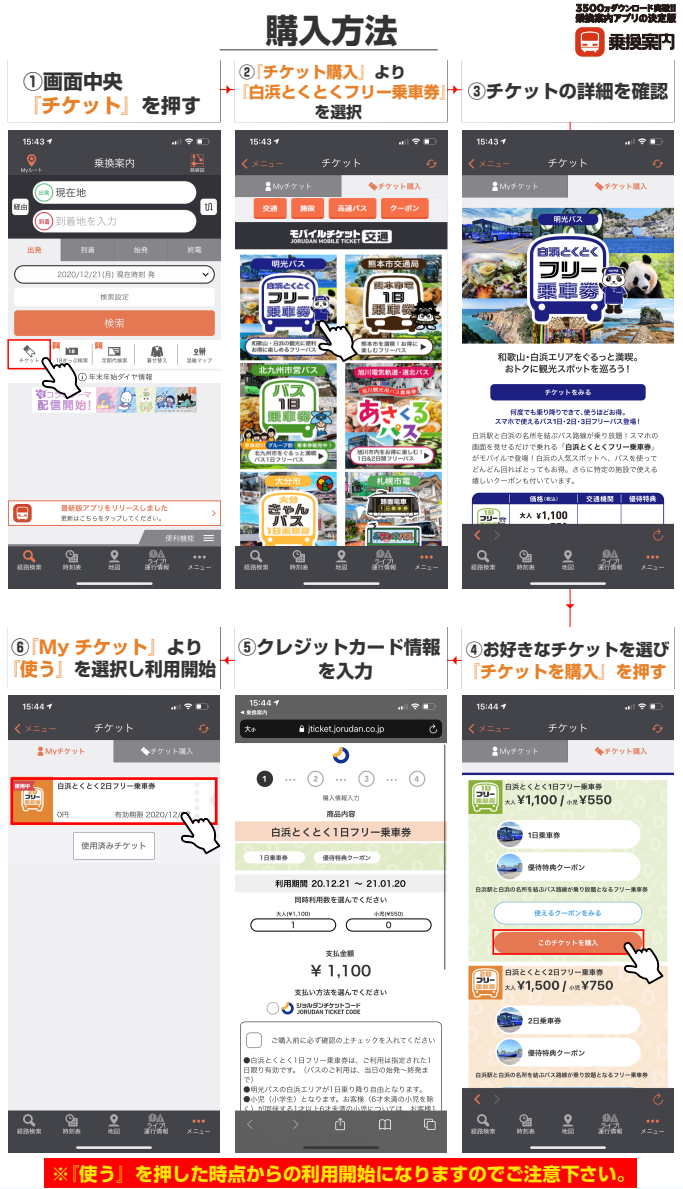
<style>
.page{position:relative;width:683px;height:1189px;background:#fff}
.page>*{position:absolute;margin:0;border:0;box-sizing:border-box;transform-origin:0 0}
.t1{font:700 33.05px "Shin Go Pro";color:#333}
.t2{font:700 19.95px/24.5px "Shin Go Pro";color:#333}
.t3{font:700 18.55px "Shin Go Pro";color:#ffe700}
.t4{font:700 18.4px/21.8px "Shin Go Pro";color:#e98027;text-align:center}
.t5{font:700 18.4px/23.8px "Shin Go Pro";color:#333}
.t6{font:700 18.25px "Shin Go Pro";color:#333}
.t7{font:700 17px "Shin Go Pro";color:#333}
.t8{font:700 17px "Shin Go Pro";color:#e98027}
.t9{font:700 15.9px/19.4px "Shin Go Pro";color:#e98027}
.t10{font:700 15.9px "Shin Go Pro";color:#333}
.s1{color:#e98027}
.s2{color:#333}
</style>
<div class="page">
<div style="left:44px;top:1159px;width:593px;height:29px;background:#f00"></div>
<div style="left:575px;top:27px;width:30px;height:30px;background:#d63517;border-radius:7px"></div>
<svg style="left:581px;top:31px;width:18px;height:21px"></svg>
<svg style="left:609px;top:33px;width:65px;height:17px"></svg>
<svg style="left:576px;top:4px;width:100px;height:19px"></svg>
<img style="left:114px;top:89px;width:457px;height:572px">
<div style="left:8px;top:60px;width:212px;height:62px;background:#fff"></div>
<div style="left:235px;top:60px;width:212px;height:62px;background:#fff"></div>
<div style="left:462px;top:60px;width:212px;height:62px;background:#fff"></div>
<hr style="left:220px;top:49px;width:217px;height:1px;background:#333">
<img style="left:462px;top:695px;width:212px;height:457px">
<img style="left:8px;top:130px;width:212px;height:459px">
<img style="left:235px;top:695px;width:212px;height:457px">
<img style="left:9px;top:695px;width:211px;height:457px">
<img style="left:462px;top:130px;width:212px;height:459px">
<div style="left:462px;top:627px;width:212px;height:62px;background:#fff"></div>
<div style="left:235px;top:627px;width:212px;height:62px;background:#fff"></div>
<div style="left:8px;top:627px;width:212px;height:62px;background:#fff"></div>
<svg style="left:227px;top:85px;width:4px;height:9px"></svg>
<svg style="left:453px;top:85px;width:5px;height:9px"></svg>
<svg style="left:566px;top:604px;width:9px;height:4px"></svg>
<svg style="left:452px;top:656px;width:5px;height:9px"></svg>
<svg style="left:224px;top:656px;width:4px;height:9px"></svg>
<div style="left:7px;top:339px;width:44px;height:30px;border:2px solid #f00"></div>
<svg style="left:41px;top:357px;width:41px;height:42px"></svg>
<div style="left:492px;top:929px;width:152px;height:26px;border:2px solid #f00"></div>
<svg style="left:317px;top:319px;width:41px;height:43px"></svg>
<svg style="left:623px;top:941px;width:41px;height:43px"></svg>
<div style="left:10px;top:777px;width:208px;height:48px;border:3px solid #f00"></div>
<svg style="left:180px;top:811px;width:41px;height:43px"></svg>
<h1 class="t1" style="left:266px;top:4px;width:134px">購入方法</h1>
<p class="t2" style="left:21px;top:67px;width:181px">①画面中央<br><span class="s1">『チケット』</span>を押す</p>
<p class="t9" style="left:233px;top:61px;width:224px;text-indent:6px"><span class="s2">②</span>『チケット購入』<span class="s2">より<br></span>『白浜とくとくフリー乗車券』</p>
<p class="t10" style="left:315px;top:100px;width:49px">を選択</p>
<p class="t6" style="left:468px;top:76px;width:202px">③チケットの詳細を確認</p>
<p class="t4" style="left:2px;top:634px;width:216px"><span class="s2">⑥</span>『My チケット』<span class="s2">より</span>『使う』<span class="s2">を選択し利用開始</span></p>
<p class="t5" style="left:318px;top:633px;width:124px;text-indent:-80px">⑤クレジットカード情報を入力</p>
<p class="t7" style="left:466px;top:636px;width:205px">④お好きなチケットを選び</p>
<p class="t8" style="left:463px;top:658px;width:205px">『チケットを購入』を押す</p>
<p class="t3" style="left:51px;top:1159px;width:585px">※『使う』を押した時点からの利用開始になりますのでご注意下さい。</p>
</div>
